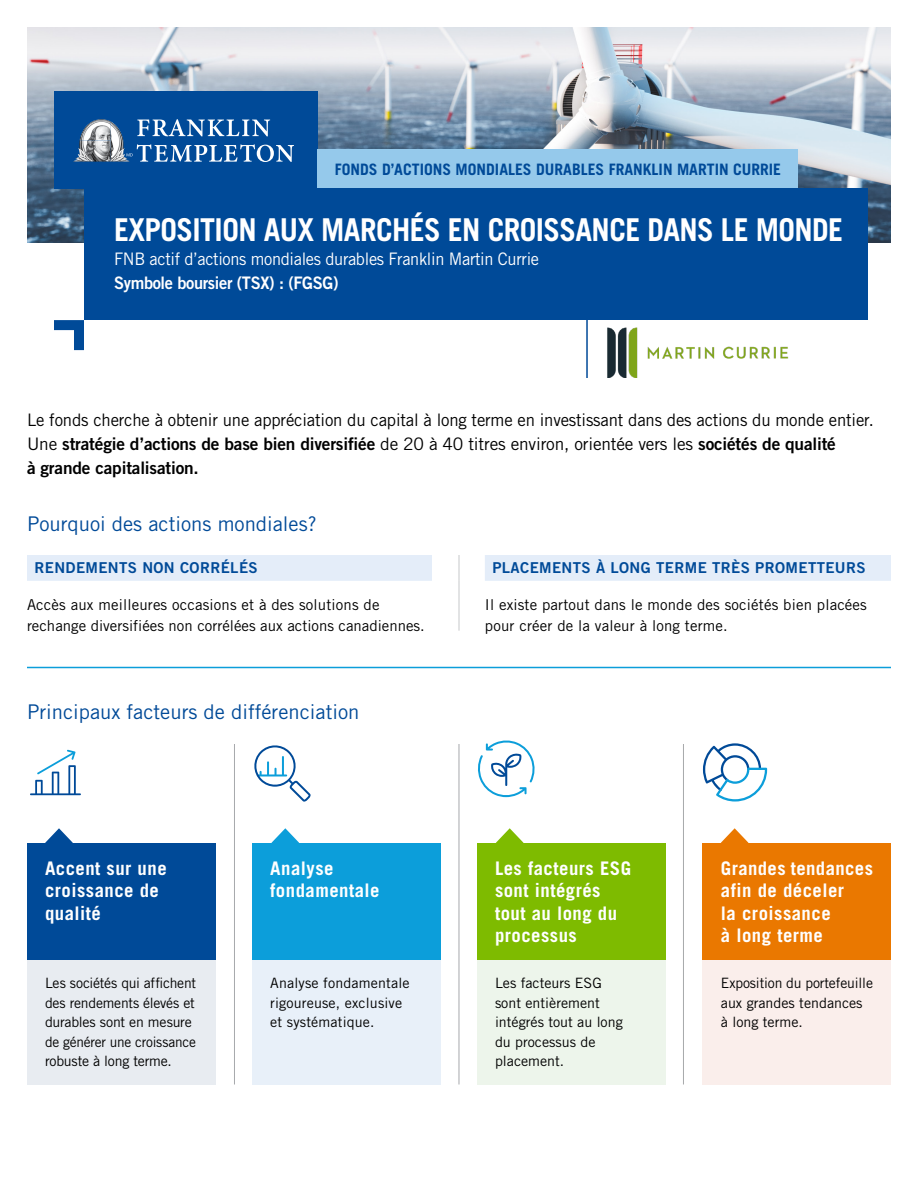
<style>
.page{position:relative;width:918px;height:1188px;background:#fff}
.page>*{position:absolute;margin:0;border:0;box-sizing:border-box;transform-origin:0 0}
._00_Header_22pt{font:700 31.5px "Trade Gothic LT Pro";letter-spacing:-.02em;color:#fff;scale:.95 1}
._02a_Subhead{font:20.25px "Trade Gothic LT Pro";color:#004a98}
._01b_Secondary_Head{font:700 18.75px/22.5px "Trade Gothic LT Pro";letter-spacing:.025em;color:#fff}
._04_Body{font:17.25px/24px "Trade Gothic LT Pro";letter-spacing:-.01em;color:#000}
._00_Header_22pt-2{font:17.25px "Trade Gothic LT Pro";letter-spacing:-.02em;color:#fff;scale:.95 1}
._00_Header_22pt-3{font:17.25px "Trade Gothic LT Pro Bd 2";letter-spacing:-.02em;color:#fff;scale:.95 1}
._00_ID_box{font:700 15.75px "Trade Gothic LT Pro";color:#004a98}
._04_Body-2{font:15px/21px "Trade Gothic LT Pro";letter-spacing:.01em;color:#000}
._01b_Secondary_Head-2{font:15px "Trade Gothic LT Pro Bd 2";letter-spacing:.025em;color:#004a98}
._04_Body-3{font:14.25px/19.5px "Trade Gothic LT Pro";color:#000}
.s1{font-family:"Trade Gothic LT Pro Bd 2"}
</style>
<div class="page">
<img style="left:27px;top:27px;width:864px;height:216px">
<svg style="left:54px;top:320px;width:30px;height:30px"></svg>
<div style="left:54px;top:91px;width:264px;height:97px;background:#004a98"></div>
<svg style="left:137px;top:119px;width:133px;height:17px"></svg>
<svg style="left:129px;top:144px;width:165px;height:18px"></svg>
<img style="left:80px;top:119px;width:31px;height:21px">
<img style="left:111px;top:122px;width:18px;height:40px">
<img style="left:74px;top:140px;width:37px;height:22px">
<hr style="left:586px;top:320px;width:2px;height:58px;background:#004a98">
<img style="left:607px;top:327px;width:181px;height:51px">
<hr style="left:27px;top:667px;width:864px;height:1px;background:#0c9eda">
<svg style="left:271px;top:828px;width:28px;height:15px"></svg>
<svg style="left:45px;top:828px;width:28px;height:15px"></svg>
<hr style="left:459px;top:744px;width:1px;height:340px;background:#a7a9ac">
<hr style="left:234px;top:744px;width:1px;height:340px;background:#a7a9ac">
<hr style="left:683px;top:744px;width:1px;height:340px;background:#a7a9ac">
<svg style="left:496px;top:828px;width:28px;height:15px"></svg>
<svg style="left:478px;top:740px;width:57px;height:57px"></svg>
<svg style="left:721px;top:828px;width:27px;height:15px"></svg>
<svg style="left:703px;top:743px;width:64px;height:59px"></svg>
<svg style="left:254px;top:745px;width:57px;height:57px"></svg>
<svg style="left:30px;top:750px;width:51px;height:45px"></svg>
<div style="left:318px;top:149px;width:480px;height:39px;background:#95c9eb"></div>
<div style="left:84px;top:188px;width:783px;height:132px;background:#004a98"></div>
<div style="left:27px;top:555px;width:864px;height:26px;background:#e4edf9"></div>
<hr style="left:459px;top:581px;width:1px;height:50px;background:#c7c8ca">
<div style="left:27px;top:843px;width:188px;height:119px;background:#004a98"></div>
<div style="left:27px;top:960px;width:188px;height:125px;background:#e8ecf1"></div>
<div style="left:252px;top:843px;width:188px;height:119px;background:#0c9eda"></div>
<div style="left:252px;top:960px;width:188px;height:124px;background:#e8f0f9"></div>
<div style="left:477px;top:843px;width:188px;height:119px;background:#7ebb00"></div>
<div style="left:477px;top:960px;width:188px;height:125px;background:#edf5eb"></div>
<div style="left:703px;top:843px;width:188px;height:119px;background:#ea7800"></div>
<div style="left:703px;top:960px;width:188px;height:124px;background:#faeeeb"></div>
<p class="_00_ID_box" style="left:335px;top:159px;width:448px">FONDS D’ACTIONS MONDIALES DURABLES FRANKLIN MARTIN CURRIE</p>
<p class="_00_Header_22pt" style="left:114px;top:210px;width:769px">EXPOSITION AUX MARCHÉS EN CROISSANCE DANS LE MONDE</p>
<p class="_00_Header_22pt-2" style="left:114px;top:248px;width:449px">FNB actif d’actions mondiales durables Franklin Martin Currie</p>
<p class="_00_Header_22pt-3" style="left:114px;top:272px;width:238px">Symbole boursier (TSX) : (FGSG)</p>
<p class="_04_Body" style="left:27px;top:408px;width:848px">Le fonds cherche à obtenir une appréciation du capital à long terme en investissant dans des actions du monde entier.<br>Une <span class="s1">stratégie d’actions de base bien diversifiée</span> de 20 à 40 titres environ, orientée vers les <span class="s1">sociétés de qualité<br>à grande capitalisation.</span></p>
<p class="_02a_Subhead" style="left:27px;top:512px;width:291px">Pourquoi des actions mondiales?</p>
<p class="_01b_Secondary_Head-2" style="left:34px;top:559px;width:225px">RENDEMENTS NON CORRÉLÉS</p>
<p class="_01b_Secondary_Head-2" style="left:492px;top:559px;width:375px">PLACEMENTS À LONG TERME TRÈS PROMETTEURS</p>
<p class="_04_Body-2" style="left:27px;top:594px;width:399px">Accès aux meilleures occasions et à des solutions de rechange diversifiées non corrélées aux actions canadiennes.</p>
<p class="_04_Body-2" style="left:485px;top:594px;width:384px">Il existe partout dans le monde des sociétés bien placées pour créer de la valeur à long terme.</p>
<p class="_02a_Subhead" style="left:27px;top:700px;width:334px">Principaux facteurs de différenciation</p>
<p class="_01b_Secondary_Head" style="left:45px;top:856px;width:123px">Accent sur une croissance de qualité</p>
<p class="_04_Body-3" style="left:45px;top:973px;width:153px">Les sociétés qui affichent des rendements élevés et durables sont en mesure de générer une croissance robuste à long terme.</p>
<p class="_01b_Secondary_Head" style="left:270px;top:856px;width:111px">Analyse fondamentale</p>
<p class="_04_Body-3" style="left:270px;top:973px;width:141px">Analyse fondamentale rigoureuse, exclusive et systématique.</p>
<p class="_01b_Secondary_Head" style="left:495px;top:856px;width:138px">Les facteurs ESG sont intégrés tout au long du processus</p>
<p class="_04_Body-3" style="left:495px;top:973px;width:129px">Les facteurs ESG sont entièrement intégrés tout au long du processus de placement.</p>
<p class="_01b_Secondary_Head" style="left:721px;top:856px;width:154px">Grandes tendances afin de déceler<br>la croissance<br>à long terme</p>
<p class="_04_Body-3" style="left:721px;top:973px;width:154px">Exposition du portefeuille aux grandes tendances à long terme.</p>
</div>
